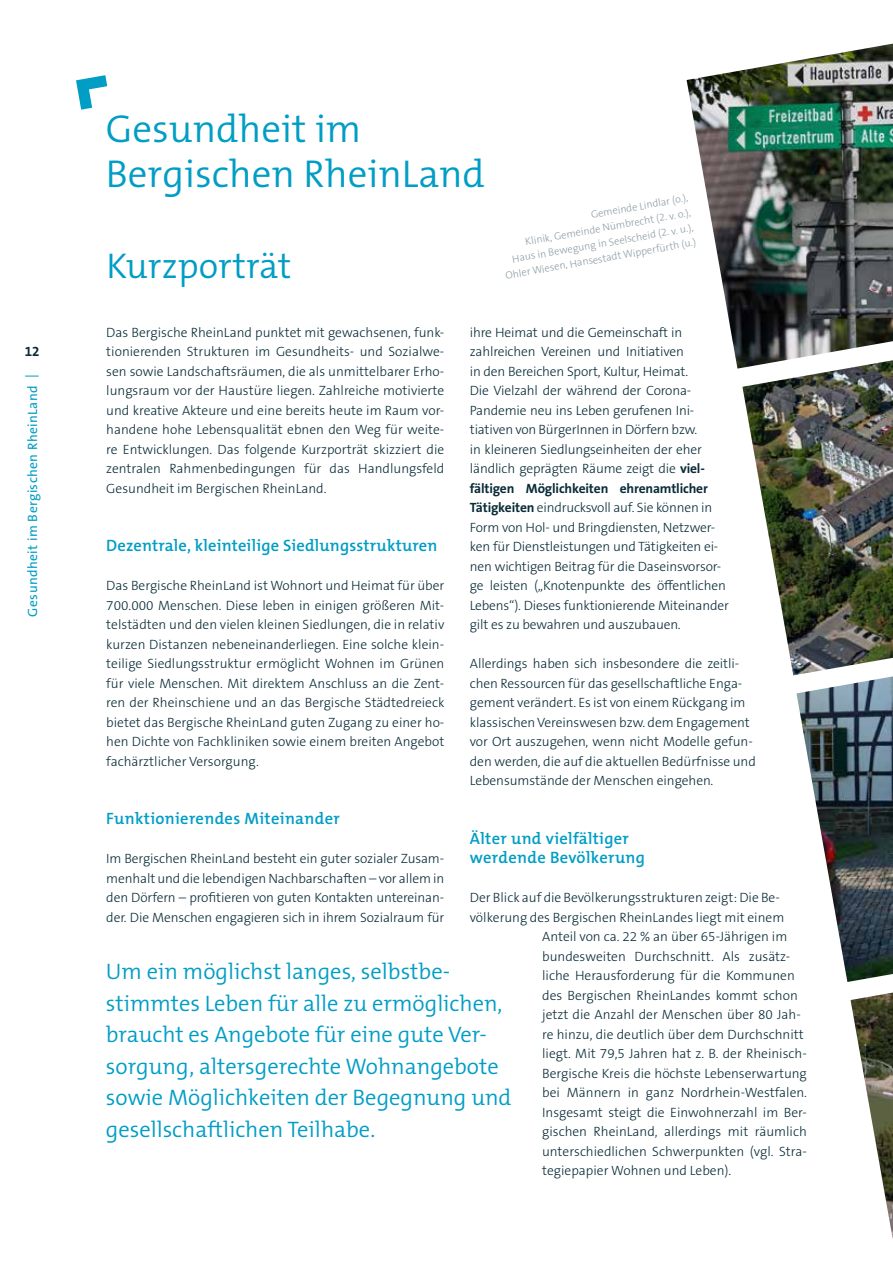
<style>
.page{position:relative;width:893px;height:1263px;background:#fff}
.page>*{position:absolute;margin:0;border:0;box-sizing:border-box;transform-origin:0 0}
.t1{font:300 39px/45px "The Mix B W4";color:#009dc5}
.t2{font:300 36px "The Mix B W4";color:#009dc5}
.t3{font:300 22.5px/31.5px "The Mix B W4";color:#009dc5}
.t4{font:600 16.5px/19.5px "The Mix B W6";letter-spacing:.02em;color:#009dc5}
.t5{font:300 13.5px/19.5px "The Sans B W3";letter-spacing:-.005em;color:#092c38;text-align:justify}
.t6{font:700 13.5px "The Sans B W7";letter-spacing:-.01em;color:#092c38}
.t7{font:13.5px "The Sans B W5 Plain";letter-spacing:.03em;color:#009dc5}
.t8{font:300 10.5px/15px "The Sans B W3";color:#8c9da6;text-align:right}
.s1{font-family:"The Sans B W7";font-weight:700}
</style>
<div class="page">
<svg style="left:76px;top:75px;width:31px;height:35px"></svg>
<img style="left:742px;top:369px;width:151px;height:306px">
<img style="left:796px;top:676px;width:97px;height:306px">
<img style="left:850px;top:992px;width:43px;height:247px">
<img style="left:687px;top:44px;width:206px;height:325px">
<p class="t6" style="left:25px;top:343px;width:16px">12</p>
<p class="t7" style="left:24px;top:616px;width:243px;rotate:-90deg">Gesundheit im Bergischen RheinLand |</p>
<h1 class="t1" style="left:106px;top:106px;width:381px">Gesundheit im<br>Bergischen RheinLand</h1>
<h2 class="t2" style="left:106px;top:243px;width:187px">Kurzporträt</h2>
<p class="t8" style="left:496px;top:224px;width:195px;rotate:-10deg">Gemeinde Lindlar (o.),<br>Klinik, Gemeinde Nümbrecht (2. v. o.), Haus in Bewegung in Seelscheid (2. v. u.), Ohler Wiesen, Hansestadt Wipperfürth (u.)</p>
<p class="t5" style="left:106px;top:323px;width:340px">Das Bergische RheinLand punktet mit gewachsenen, funk&shy;tionierenden Strukturen im Gesundheits- und Sozialwe&shy;sen sowie Landschaftsräumen, die als unmittelbarer Erho&shy;lungsraum vor der Haustüre liegen. Zahlreiche motivierte und kreative Akteure und eine bereits heute im Raum vor&shy;handene hohe Lebensqualität ebnen den Weg für weite&shy;re Entwicklungen. Das folgende Kurzporträt skizziert die zentralen Rahmenbedingungen für das Handlungsfeld Gesundheit im Bergischen RheinLand.</p>
<p class="t4" style="left:106px;top:536px;width:333px">Dezentrale, kleinteilige Siedlungsstrukturen</p>
<p class="t5" style="left:106px;top:576px;width:340px">Das Bergische RheinLand ist Wohnort und Heimat für über 700.000 Menschen. Diese leben in einigen größeren Mit&shy;telstädten und den vielen kleinen Siedlungen, die in relativ kurzen Distanzen nebeneinanderliegen. Eine solche klein&shy;teilige Siedlungsstruktur ermöglicht Wohnen im Grünen für viele Menschen. Mit direktem Anschluss an die Zent&shy;ren der Rheinschiene und an das Bergische Städtedreieck bietet das Bergische RheinLand guten Zugang zu einer ho&shy;hen Dichte von Fachkliniken sowie einem breiten Angebot fachärztlicher Versorgung.</p>
<p class="t5" style="left:470px;top:323px;width:236px;text-align:left">ihre Heimat und die Gemeinschaft in zahlreichen Vereinen und Initiativen<br>in den Bereichen Sport, Kultur, Heimat.<br>Die Vielzahl der während der Corona-Pandemie neu ins Leben gerufenen Ini&shy;tiativen von BürgerInnen in Dörfern bzw. in kleineren Siedlungseinheiten der eher ländlich geprägten Räume zeigt die <span class="s1">viel-</span></p>
<p class="t6" style="left:470px;top:479px;width:239px">fältigen Möglichkeiten ehrenamtlicher</p>
<p class="t5" style="left:470px;top:498px;width:260px;text-align:left"><span class="s1">Tätigkeiten</span> eindrucksvoll auf. Sie können in Form von Hol- und Bringdiensten, Netzwer&shy;ken für Dienstleistungen und Tätigkeiten ei&shy;nen wichtigen Beitrag für die Daseinsvorsor&shy;ge leisten („Knotenpunkte des öffentlichen Lebens“). Dieses funktionierende Miteinander gilt es zu bewahren und auszubauen.</p>
<p class="t5" style="left:470px;top:654px;width:287px;text-align:left">Allerdings haben sich insbesondere die zeitli&shy;chen Ressourcen für das gesellschaftliche Enga&shy;gement verändert. Es ist von einem Rückgang im klassischen Vereinswesen bzw. dem Engagement vor Ort auszugehen, wenn nicht Modelle gefun&shy;den werden, die auf die aktuellen Bedürfnisse und Lebensumstände der Menschen eingehen.</p>
<p class="t4" style="left:106px;top:809px;width:235px">Funktionierendes Miteinander</p>
<p class="t5" style="left:106px;top:849px;width:340px">Im Bergischen RheinLand besteht ein guter sozialer Zusam&shy;menhalt und die lebendigen Nachbarschaften – vor allem in den Dörfern – profitieren von guten Kontakten untereinan&shy;der. Die Menschen engagieren sich in ihrem Sozialraum für</p>
<p class="t4" style="left:470px;top:829px;width:177px">Älter und vielfältiger werdende Bevölkerung</p>
<p class="t5" style="left:470px;top:888px;width:311px">Der Blick auf die Bevölkerungsstrukturen zeigt: Die Be-</p>
<p class="t5" style="left:470px;top:908px;width:316px">völkerung des Bergischen RheinLandes liegt mit einem</p>
<p class="t5" style="left:542px;top:927px;width:247px">Anteil von ca. 22 % an über 65-Jährigen im</p>
<p class="t5" style="left:542px;top:947px;width:250px">bundesweiten Durchschnitt. Als zusätz-</p>
<p class="t5" style="left:542px;top:966px;width:254px">liche Herausforderung für die Kommunen</p>
<p class="t5" style="left:542px;top:986px;width:257px">des Bergischen RheinLandes kommt schon</p>
<p class="t5" style="left:542px;top:1005px;width:260px">jetzt die Anzahl der Menschen über 80 Jah-</p>
<p class="t5" style="left:542px;top:1025px;width:263px">re hinzu, die deutlich über dem Durchschnitt</p>
<p class="t5" style="left:542px;top:1044px;width:266px">liegt. Mit 79,5 Jahren hat z. B. der Rheinisch-</p>
<p class="t5" style="left:542px;top:1063px;width:266px">Bergische Kreis die höchste Lebenserwartung</p>
<p class="t5" style="left:542px;top:1083px;width:266px">bei Männern in ganz Nordrhein-Westfalen.</p>
<p class="t5" style="left:542px;top:1102px;width:266px">Insgesamt steigt die Einwohnerzahl im Ber-</p>
<p class="t5" style="left:542px;top:1122px;width:266px">gischen RheinLand, allerdings mit räumlich</p>
<p class="t5" style="left:542px;top:1141px;width:266px">unterschiedlichen Schwerpunkten (vgl. Stra-</p>
<p class="t5" style="left:542px;top:1161px;width:191px">tegiepapier Wohnen und Leben).</p>
<h3 class="t3" style="left:106px;top:956px;width:407px">Um ein möglichst langes, selbstbe&shy;stimmtes Leben für alle zu ermöglichen, braucht es Angebote für eine gute Ver&shy;sorgung, altersgerechte Wohnangebote sowie Möglichkeiten der Begegnung und gesellschaftlichen Teilhabe.</h3>
</div>
